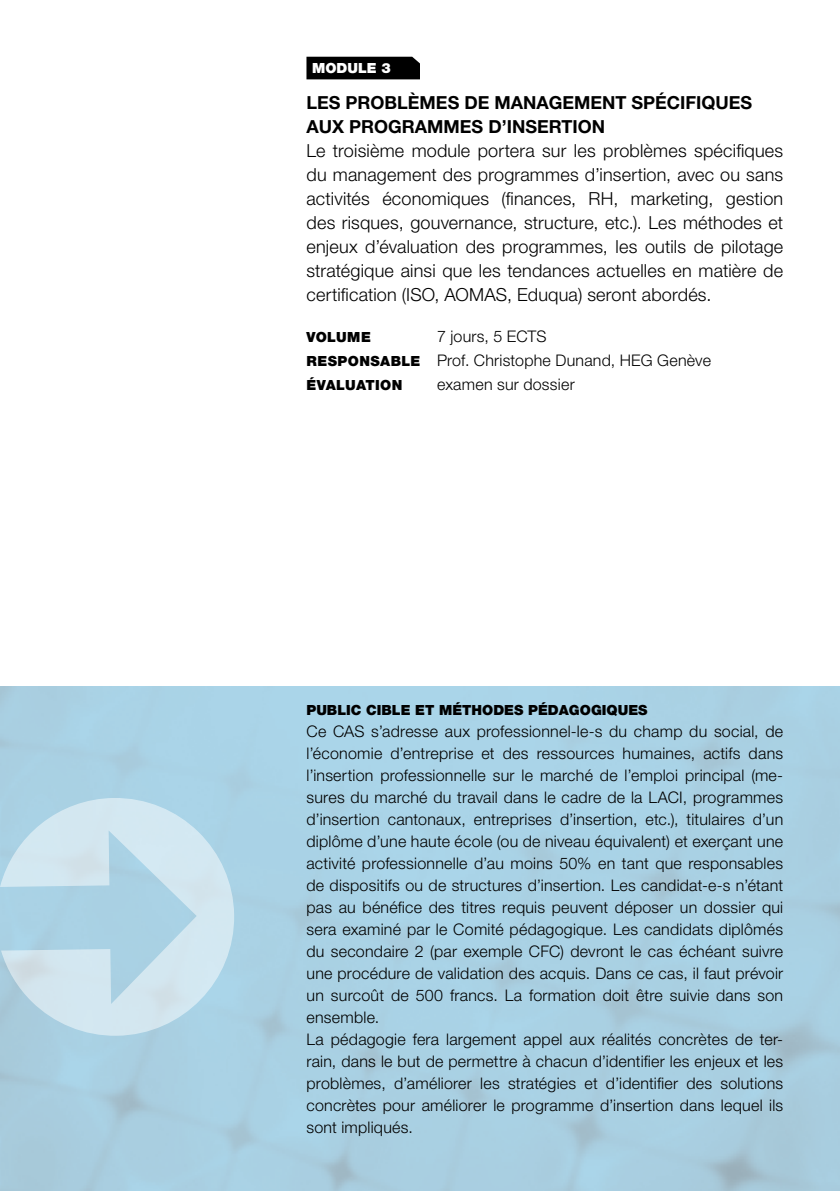
<style>
.page{position:relative;width:840px;height:1191px;background:#fff}
.page>*{position:absolute;margin:0;border:0;box-sizing:border-box;transform-origin:0 0}
.t1{font:300 18px/24px "Helvetica Neue LT Std";letter-spacing:.01em;color:#000;text-align:justify}
.t2{font:700 18px/24px "Helvetica Neue LT Std";color:#000}
.t3{font:300 16px/22px "Helvetica Neue LT Std";letter-spacing:.015em;color:#000}
.t4{font:900 14px "Helvetica Neue LT Std";color:#000}
.t5{font:900 14px "Helvetica Neue LT Std";color:#fff}
.s1{font-weight:900;font-size:14px}
</style>
<div class="page">
<svg style="left:0;top:797px;width:235px;height:239px;background:#bfdce9"></svg>
<div style="left:306px;top:57px;width:114px;height:22px;background:#000"></div>
<p class="t5" style="left:312px;top:60px;width:80px">MODULE 3</p>
<p class="t2" style="left:306px;top:90px;width:447px">LES PROBLÈMES DE MANAGEMENT SPÉCIFIQUES<br>AUX PROGRAMMES D’INSERTION</p>
<p class="t1" style="left:306px;top:138px;width:478px">Le troisième module portera sur les problèmes spécifiques du management des programmes d’insertion, avec ou sans activités économiques (finances, RH, marketing, gestion des risques, gouvernance, structure, etc.). Les méthodes et enjeux d’évaluation des programmes, les outils de pilotage stratégique ainsi que les tendances actuelles en matière de certification (ISO, AOMAS, Eduqua) seront abordés.</p>
<p class="t4" style="left:306px;top:329px;width:66px">VOLUME</p>
<p class="t3" style="left:306px;top:324px;width:406px;line-height:24px;text-indent:130px">7 jours, 5 ECTS<br><span class="s1">RESPONSABLE</span> Prof. Christophe Dunand, HEG Genève</p>
<p class="t4" style="left:306px;top:377px;width:97px">ÉVALUATION</p>
<p class="t3" style="left:437px;top:373px;width:139px">examen sur dossier</p>
<p class="t4" style="left:306px;top:701px;width:342px">PUBLIC CIBLE ET MÉTHODES PÉDAGOGIQUES</p>
<p class="t3" style="left:306px;top:719px;width:478px">Ce CAS s’adresse aux professionnel-le-s du champ du social, de l’économie d’entreprise et des ressources humaines, actifs dans l’insertion professionnelle sur le marché de l’emploi principal (me&shy;sures du marché du travail dans le cadre de la LACI, programmes d’insertion cantonaux, entreprises d’insertion, etc.), titulaires d’un diplôme d’une haute école (ou de niveau équivalent) et exerçant une activité professionnelle d’au moins 50% en tant que responsables de dispositifs ou de structures d’insertion. Les candidat-e-s n’étant pas au bénéfice des titres requis peuvent déposer un dossier qui sera examiné par le Comité pédagogique. Les candidats diplômés du secondaire 2 (par exemple CFC) devront le cas échéant suivre une procédure de validation des acquis. Dans ce cas, il faut prévoir un surcoût de 500 francs. La formation doit être suivie dans son ensemble.<br>La pédagogie fera largement appel aux réalités concrètes de ter&shy;rain, dans le but de permettre à chacun d’identifier les enjeux et les problèmes, d’améliorer les stratégies et d’identifier des solutions concrètes pour améliorer le programme d’insertion dans lequel ils sont impliqués.</p>
</div>
